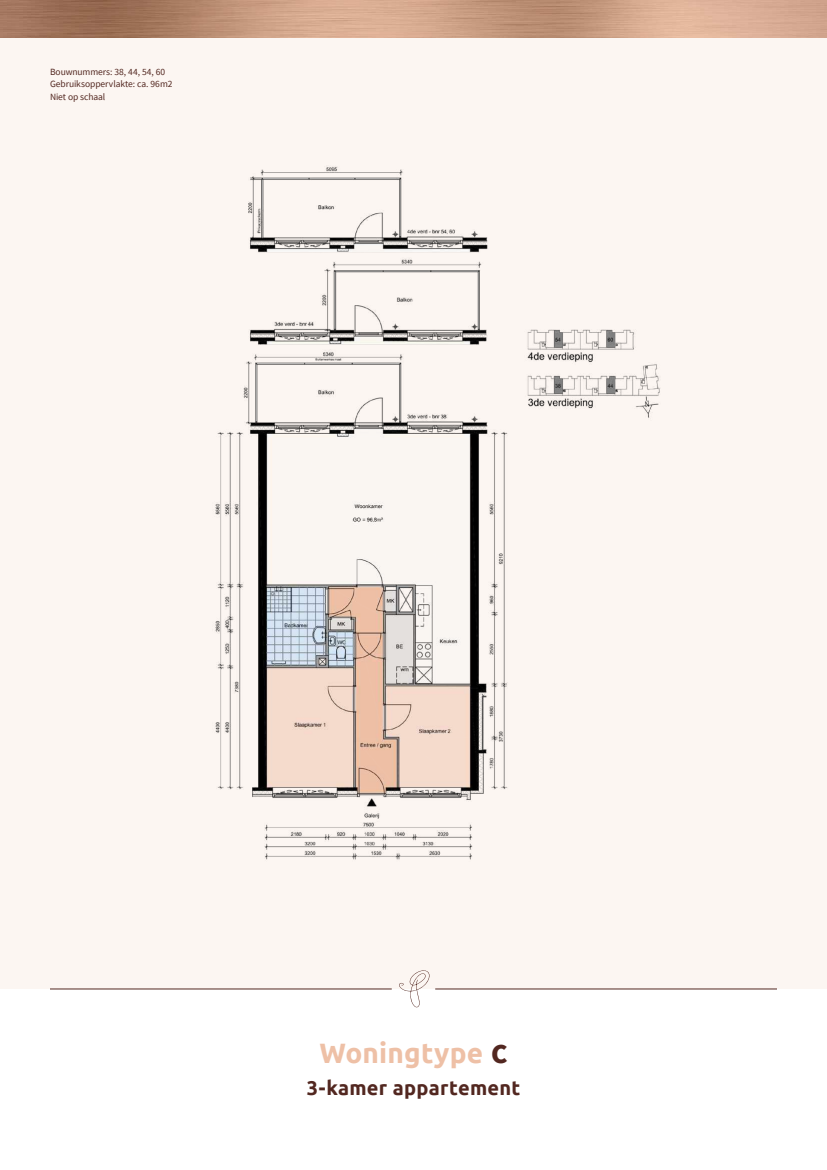
<style>
.page{position:relative;width:827px;height:1170px;background:#fff}
.page>*{position:absolute;margin:0;border:0;box-sizing:border-box;transform-origin:0 0}
.t1{font:700 28px "Ubuntu";letter-spacing:.01em;color:#eec0a6}
.t2{font:700 20px "Ubuntu";letter-spacing:.015em;color:#522720}
.t3{font:9.5px/12.5px "Source Sans Pro";letter-spacing:-.005em;color:#522720}
.s1{font-family:"Source Sans Pro";font-weight:900;color:#522720}
</style>
<div class="page">
<div style="left:0;top:37px;width:827px;height:951px;background:#fcf6f2"></div>
<img style="left:215px;top:166px;width:445px;height:694px">
<hr style="left:50px;top:988px;width:342px;height:1px;background:#522720">
<hr style="left:435px;top:988px;width:342px;height:1px;background:#522720">
<svg style="left:399px;top:970px;width:31px;height:37px"></svg>
<img style="left:0;top:0;width:827px;height:38px">
<p class="t3" style="left:50px;top:65px;width:124px">Bouwnummers: 38, 44, 54, 60<br>Gebruiksoppervlakte: ca. 96m2<br>Niet op schaal</p>
<h1 class="t1" style="left:319px;top:1035px;width:190px">Woningtype <span class="s1">C</span></h1>
<h2 class="t2" style="left:307px;top:1076px;width:215px">3-kamer appartement</h2>
</div>
